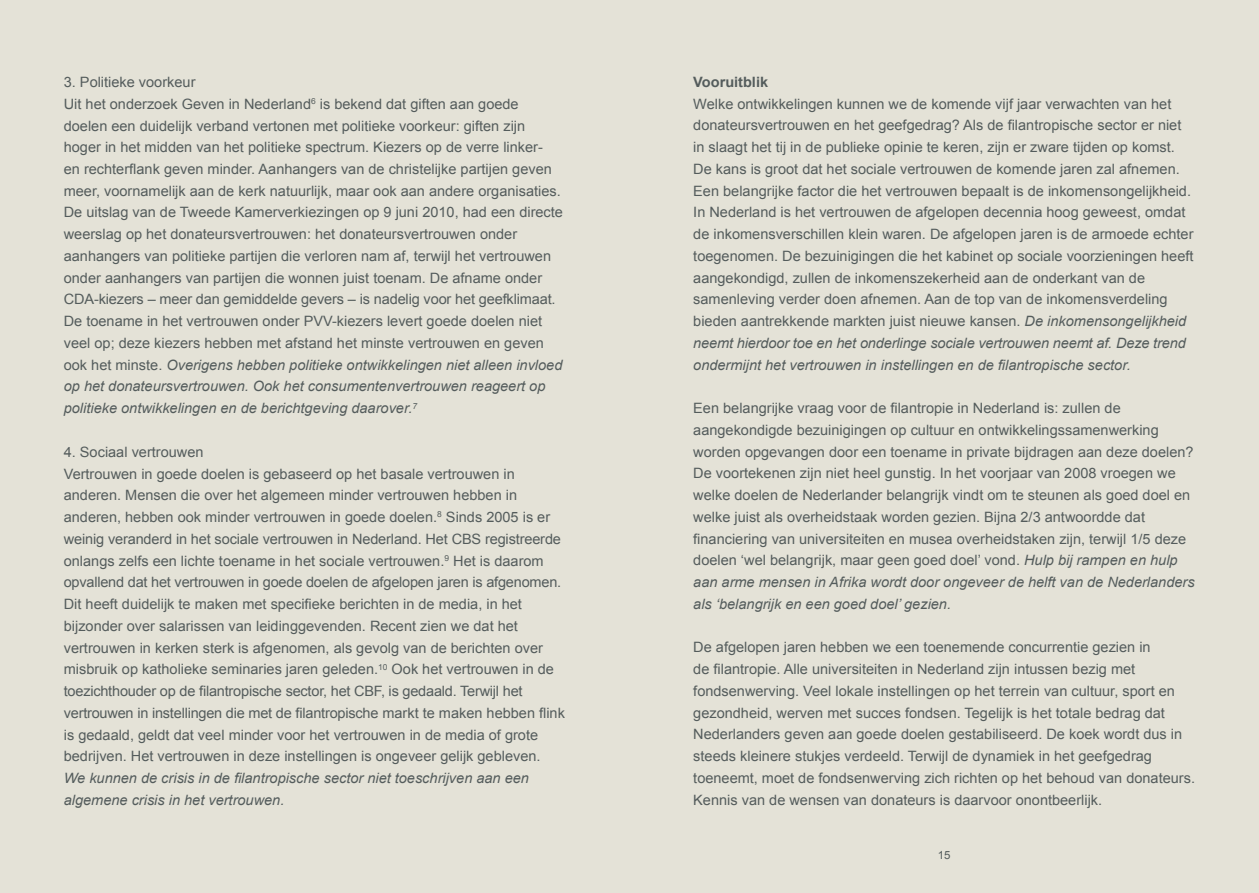
<style>
.page{position:relative;width:1259px;height:893px;background:#fff}
.page>*{position:absolute;margin:0;border:0;box-sizing:border-box;transform-origin:0 0}
.t1{font:14.25px/21.8px "Arial";color:#545c5c}
.t2{font:italic 14.25px/21.8px "Arial";color:#545c5c}
.t3{font:700 14.25px "Arial";color:#545c5c}
.t4{font:11.25px "Arial";color:#545c5c}
.s1{font-style:italic}
</style>
<div class="page">
<div style="left:0;top:0;width:642px;height:893px;background:#e4e2d7"></div>
<div style="left:617px;top:0;width:642px;height:893px;background:#e4e2d7"></div>
<p class="t1" style="left:64px;top:71px;width:501px">3. Politieke voorkeur<br>Uit het onderzoek Geven in Nederland<sup>6</sup> is bekend dat giften aan goede doelen een duidelijk verband vertonen met politieke voorkeur: giften zijn hoger in het midden van het politieke spectrum. Kiezers op de verre linker-<br>en rechterflank geven minder. Aanhangers van de christelijke partijen geven meer, voornamelijk aan de kerk natuurlijk, maar ook aan andere organisaties.<br>De uitslag van de Tweede Kamerverkiezingen op 9 juni 2010, had een directe weerslag op het donateursvertrouwen: het donateursvertrouwen onder aanhangers van politieke partijen die verloren nam af, terwijl het vertrouwen onder aanhangers van partijen die wonnen juist toenam. De afname onder CDA-kiezers – meer dan gemiddelde gevers – is nadelig voor het geefklimaat.<br>De toename in het vertrouwen onder PVV-kiezers levert goede doelen niet veel op; deze kiezers hebben met afstand het minste vertrouwen en geven ook het minste. <span class="s1">Overigens hebben politieke ontwikkelingen niet alleen invloed op het donateursvertrouwen. Ook het consumentenvertrouwen reageert op politieke ontwikkelingen en de berichtgeving daarover.</span><sup>7</sup></p>
<p class="t1" style="left:64px;top:441px;width:503px">4. Sociaal vertrouwen<br>Vertrouwen in goede doelen is gebaseerd op het basale vertrouwen in anderen. Mensen die over het algemeen minder vertrouwen hebben in anderen, hebben ook minder vertrouwen in goede doelen.<sup>8</sup> Sinds 2005 is er weinig veranderd in het sociale vertrouwen in Nederland. Het CBS registreerde onlangs zelfs een lichte toename in het sociale vertrouwen.<sup>9</sup> Het is daarom opvallend dat het vertrouwen in goede doelen de afgelopen jaren is afgenomen.<br>Dit heeft duidelijk te maken met specifieke berichten in de media, in het bijzonder over salarissen van leidinggevenden. Recent zien we dat het vertrouwen in kerken sterk is afgenomen, als gevolg van de berichten over misbruik op katholieke seminaries jaren geleden.<sup>10</sup> Ook het vertrouwen in de toezichthouder op de filantropische sector, het CBF, is gedaald. Terwijl het vertrouwen in instellingen die met de filantropische markt te maken hebben flink is gedaald, geldt dat veel minder voor het vertrouwen in de media of grote bedrijven. Het vertrouwen in deze instellingen is ongeveer gelijk gebleven.</p>
<p class="t2" style="left:64px;top:767px;width:467px">We kunnen de crisis in de filantropische sector niet toeschrijven aan een algemene crisis in het vertrouwen.</p>
<p class="t3" style="left:693px;top:73px;width:76px">Vooruitblik</p>
<p class="t1" style="left:693px;top:93px;width:502px">Welke ontwikkelingen kunnen we de komende vijf jaar verwachten van het donateursvertrouwen en het geefgedrag? Als de filantropische sector er niet in slaagt het tij in de publieke opinie te keren, zijn er zware tijden op komst.<br>De kans is groot dat het sociale vertrouwen de komende jaren zal afnemen.<br>Een belangrijke factor die het vertrouwen bepaalt is de inkomensongelijkheid.<br>In Nederland is het vertrouwen de afgelopen decennia hoog geweest, omdat de inkomensverschillen klein waren. De afgelopen jaren is de armoede echter toegenomen. De bezuinigingen die het kabinet op sociale voorzieningen heeft aangekondigd, zullen de inkomenszekerheid aan de onderkant van de samenleving verder doen afnemen. Aan de top van de inkomensverdeling bieden aantrekkende markten juist nieuwe kansen. <span class="s1">De inkomensongelijkheid neemt hierdoor toe en het onderlinge sociale vertrouwen neemt af. Deze trend ondermijnt het vertrouwen in instellingen en de filantropische sector.</span></p>
<p class="t1" style="left:693px;top:397px;width:503px">Een belangrijke vraag voor de filantropie in Nederland is: zullen de aangekondigde bezuinigingen op cultuur en ontwikkelingssamenwerking worden opgevangen door een toename in private bijdragen aan deze doelen?<br>De voortekenen zijn niet heel gunstig. In het voorjaar van 2008 vroegen we welke doelen de Nederlander belangrijk vindt om te steunen als goed doel en welke juist als overheidstaak worden gezien. Bijna 2/3 antwoordde dat financiering van universiteiten en musea overheidstaken zijn, terwijl 1/5 deze doelen ‘wel belangrijk, maar geen goed doel’ vond. <span class="s1">Hulp bij rampen en hulp aan arme mensen in Afrika wordt door ongeveer de helft van de Nederlanders als ‘belangrijk en een goed doel’ gezien.</span></p>
<p class="t1" style="left:693px;top:637px;width:503px">De afgelopen jaren hebben we een toenemende concurrentie gezien in<br>de filantropie. Alle universiteiten in Nederland zijn intussen bezig met fondsenwerving. Veel lokale instellingen op het terrein van cultuur, sport en gezondheid, werven met succes fondsen. Tegelijk is het totale bedrag dat Nederlanders geven aan goede doelen gestabiliseerd. De koek wordt dus in steeds kleinere stukjes verdeeld. Terwijl de dynamiek in het geefgedrag toeneemt, moet de fondsenwerving zich richten op het behoud van donateurs.<br>Kennis van de wensen van donateurs is daarvoor onontbeerlijk.</p>
<p class="t4" style="left:938px;top:847px;width:14px">15</p>
</div>
